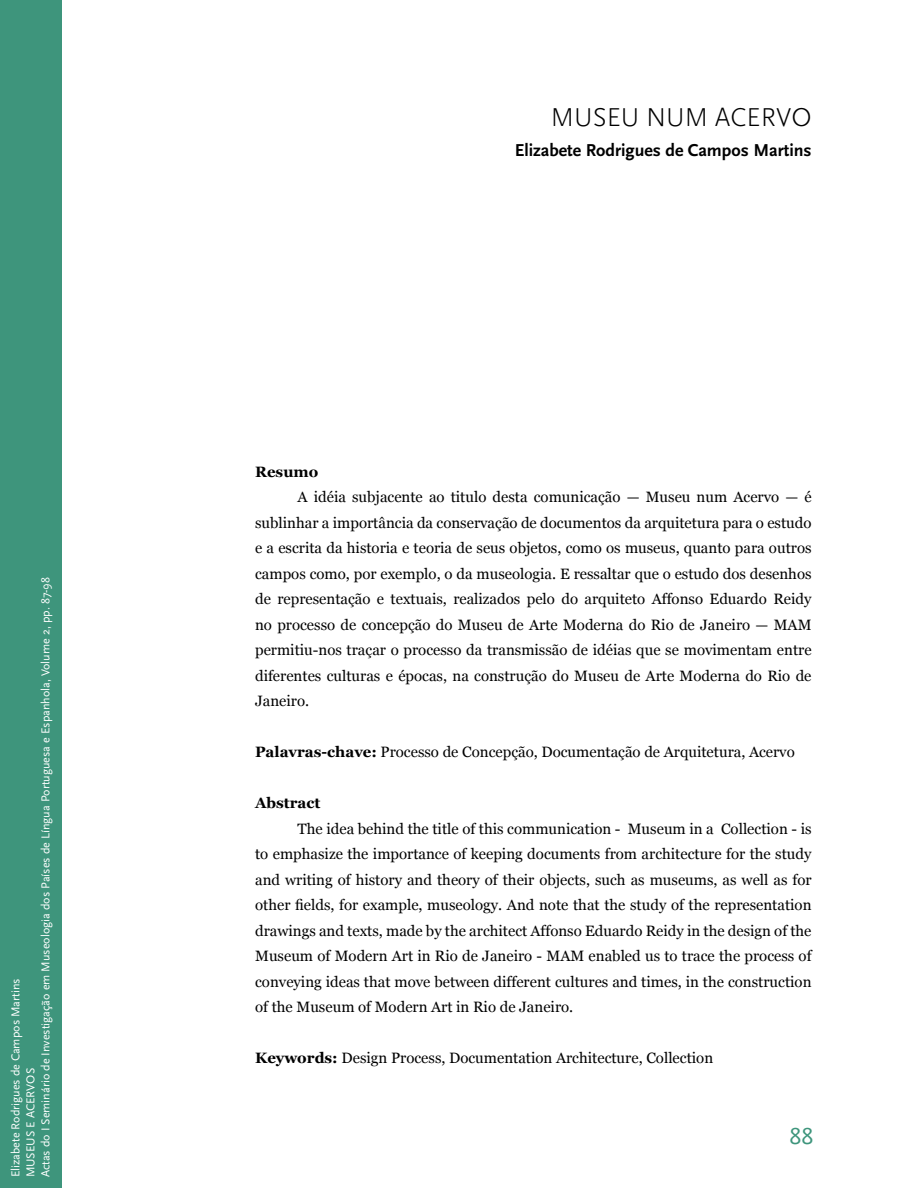
<style>
.page{position:relative;width:918px;height:1188px;background:#fff}
.page>*{position:absolute;margin:0;border:0;box-sizing:border-box;transform-origin:0 0}
.t1{font:300 27px "Scala Sans Pro";color:#000}
.t2{font:24px "Scala Sans Pro";color:#3e957c}
.t3{font:700 18px "Scala Sans Pro";color:#000}
.t4{font:15px/25.5px "Georgia";color:#000;text-align:justify}
.t5{font:700 15px "Georgia";color:#000}
.t6{font:12px/15px "Scala Sans Pro";color:#fff}
.s1{font-weight:700}
</style>
<div class="page">
<div style="left:0;top:0;width:62px;height:1188px;background:#3e957c"></div>
<p class="t6" style="left:9px;top:1177px;width:602px;rotate:-90deg">Elizabete Rodrigues de Campos Martins<br>MUSEUS E ACERVOS<br>Actas do I Seminário de Investigação em Museologia dos Países de Língua Portuguesa e Espanhola, Volume 2, pp. 87-98</p>
<h1 class="t1" style="left:551px;top:101px;width:262px">MUSEU NUM ACERVO</h1>
<p class="t3" style="left:515px;top:143px;width:298px">Elizabete Rodrigues de Campos Martins</p>
<p class="t5" style="left:255px;top:466px;width:65px">Resumo</p>
<p class="t4" style="left:255px;top:486px;width:558px;text-indent:43px">A idéia subjacente ao titulo desta comunicação — Museu num Acervo — é sublinhar a importância da conservação de documentos da arquitetura para o estudo e a escrita da historia e teoria de seus objetos, como os museus, quanto para outros campos como, por exemplo, o da museologia. E ressaltar que o estudo dos desenhos de representação e textuais, realizados pelo do arquiteto Affonso Eduardo Reidy no processo de concepção do Museu de Arte Moderna do Rio de Janeiro — MAM permitiu-nos traçar o processo da transmissão de idéias que se movimentam entre diferentes culturas e épocas, na construção do Museu de Arte Moderna do Rio de Janeiro.</p>
<p class="t4" style="left:255px;top:741px;width:541px"><span class="s1">Palavras-chave:</span> Processo de Concepção, Documentação de Arquitetura, Acervo</p>
<p class="t5" style="left:255px;top:797px;width:67px">Abstract</p>
<p class="t4" style="left:255px;top:817px;width:558px;text-indent:43px">The idea behind the title of this communication - Museum in a Collection - is to emphasize the importance of keeping documents from architecture for the study and writing of history and theory of their objects, such as museums, as well as for other fields, for example, museology. And note that the study of the representation drawings and texts, made by the architect Affonso Eduardo Reidy in the design of the Museum of Modern Art in Rio de Janeiro - MAM enabled us to trace the process of conveying ideas that move between different cultures and times, in the construction of the Museum of Modern Art in Rio de Janeiro.</p>
<p class="t4" style="left:255px;top:1047px;width:460px"><span class="s1">Keywords:</span> Design Process, Documentation Architecture, Collection</p>
<h2 class="t2" style="left:790px;top:1127px;width:25px">88</h2>
</div>
